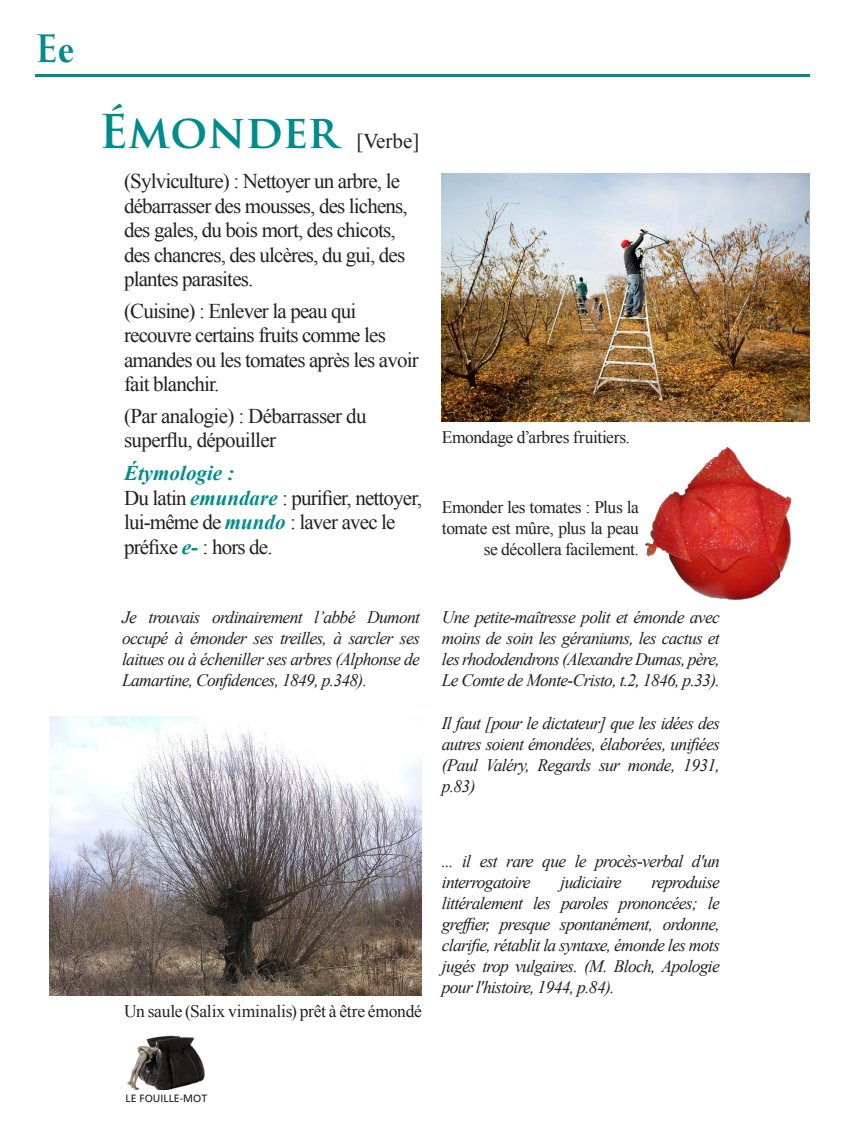
<style>
.page{position:relative;width:844px;height:1141px;background:#fff}
.page>*{position:absolute;margin:0;border:0;box-sizing:border-box;transform-origin:0 0}
.t1{font:600 45.5px "Trajan Pro 3";letter-spacing:-.005em;color:#008c8c}
.t2{font:600 36.75px "Trajan Pro 3";color:#008c8c}
.t3{font:21px/24.5px "Times New Roman";letter-spacing:-.04em;color:#231f20}
.t4{font:italic 700 21px "Times New Roman";color:#008c8c}
.t5{font:italic 17.5px/21px "Times New Roman";letter-spacing:-.04em;color:#231f20;text-align:justify}
.t6{font:17.5px/21px "Times New Roman";letter-spacing:-.02em;color:#231f20;text-align:right}
.Style_de_paragraphe{font:10.5px "Frutiger LT";color:#231f20}
.s1{font-family:"Times New Roman";font-weight:700}
.s2{font-family:"Times New Roman";font-weight:400;font-size:21px;color:#231f20}
.s3{font-weight:700;font-style:italic;color:#008c8c}
</style>
<div class="page">
<hr style="left:35px;top:74px;width:774px;height:3px;background:#008c8c">
<img style="left:127px;top:1035px;width:78px;height:54px">
<img style="left:441px;top:174px;width:368px;height:248px">
<img style="left:50px;top:716px;width:371px;height:280px">
<img style="left:644px;top:446px;width:148px;height:154px">
<p class="t2" style="left:35px;top:22px;width:41px">E<span class="s1">e</span></p>
<p class="t1" style="left:99px;top:99px;width:321px">Émonder <span class="s2">[Verbe]</span></p>
<p class="t3" style="left:124px;top:169px;width:285px">(Sylviculture) : Nettoyer un arbre, le débarrasser des mousses, des lichens, des gales, du bois mort, des chicots, des chancres, des ulcères, du gui, des plantes parasites.</p>
<p class="t3" style="left:124px;top:298px;width:296px">(Cuisine) : Enlever la peau qui recouvre certains fruits comme les amandes ou les tomates après les avoir fait blanchir.</p>
<p class="t3" style="left:124px;top:403px;width:244px">(Par analogie) : Débarrasser du superflu, dépouiller</p>
<p class="t4" style="left:124px;top:458px;width:112px">Étymologie :</p>
<p class="t3" style="left:124px;top:485px;width:299px">Du latin <span class="s3">emundare</span> : purifier, nettoyer, lui-même de <span class="s3">mundo</span> : laver avec le préfixe <span class="s3">e-</span> : hors de.</p>
<p class="t6" style="left:441px;top:426px;width:190px">Emondage d’arbres fruitiers.</p>
<p class="t6" style="left:441px;top:497px;width:198px">Emonder les tomates : Plus la tomate est mûre, plus la peau se décollera facilement.</p>
<p class="t5" style="left:122px;top:607px;width:299px">Je trouvais ordinairement l’abbé Dumont occupé à émonder ses treilles, à sarcler ses laitues ou à écheniller ses arbres (Alphonse de Lamartine, Confidences, 1849, p.348).</p>
<p class="t5" style="left:441px;top:607px;width:279px">Une petite-maîtresse polit et émonde avec moins de soin les géraniums, les cactus et les rhododendrons (Alexandre Dumas, père, Le Comte de Monte-Cristo, t.2, 1846, p.33).</p>
<p class="t5" style="left:441px;top:712px;width:279px">Il faut [pour le dictateur] que les idées des autres soient émondées, élaborées, unifiées (Paul Valéry, Regards sur monde, 1931, p.83)</p>
<p class="t6" style="left:124px;top:1000px;width:299px">Un saule (Salix viminalis) prêt à être émondé</p>
<p class="t5" style="left:441px;top:851px;width:279px">... il est rare que le procès-verbal d'un interrogatoire</p>
<p class="t5" style="left:441px;top:872px;width:279px;text-indent:210px">reproduise littéralement les paroles prononcées; le greffier, presque spontanément, ordonne, clarifie, rétablit la syntaxe, émonde les mots jugés trop vulgaires. (M. Bloch, Apologie pour l'histoire, 1944, p.84).</p>
<p class="t5" style="left:560px;top:872px;width:63px">judiciaire</p>
<p class="Style_de_paragraphe" style="left:125px;top:1092px;width:83px">LE FOUILLE-MOT</p>
</div>
